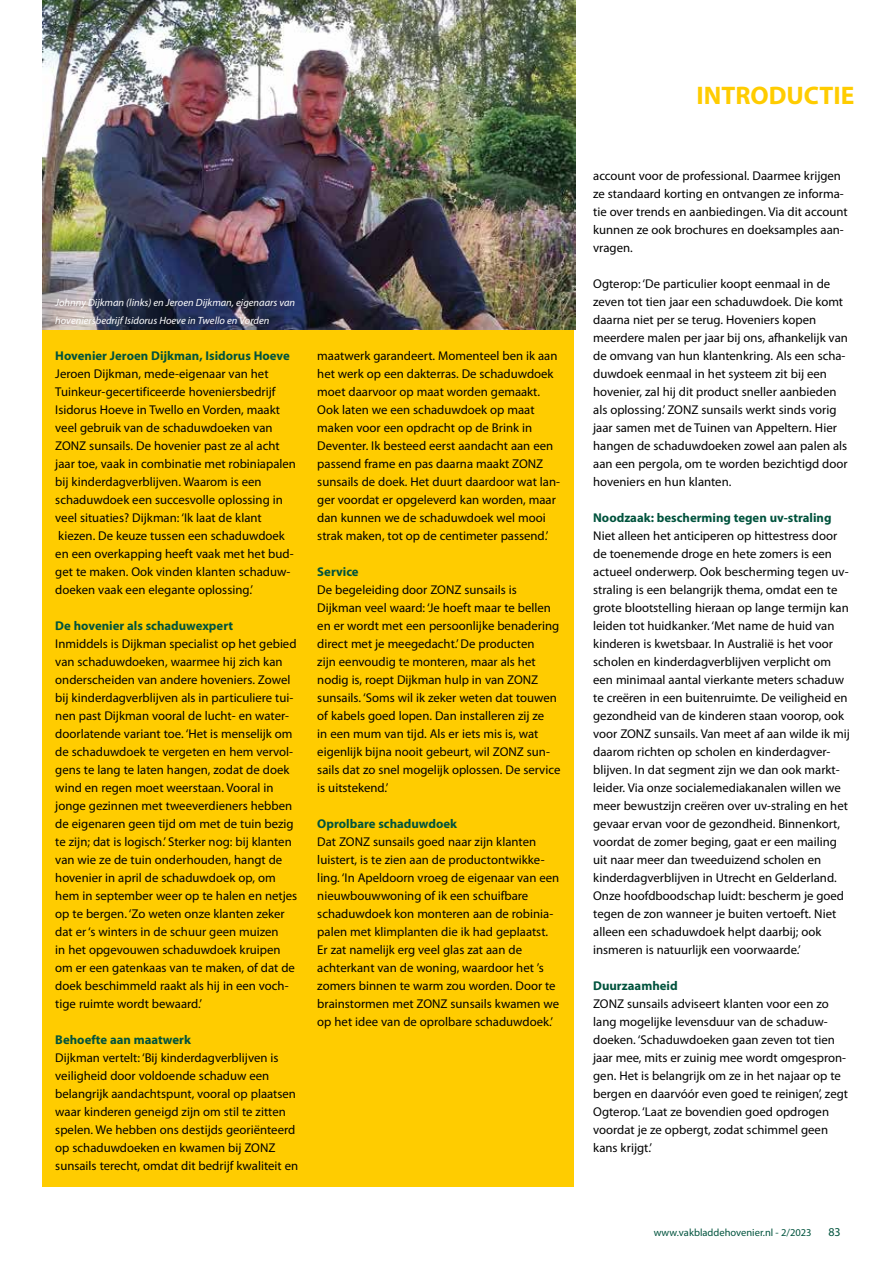
<style>
.page{position:relative;width:893px;height:1263px;background:#fff}
.page>*{position:absolute;margin:0;border:0;box-sizing:border-box;transform-origin:0 0}
.t1{font:700 25.5px "Myriad Pro";color:#fc0}
.t2{font:12.75px/18px "Myriad Pro";color:#000}
.t3{font:700 12.75px "Myriad Pro";color:#00533d}
.t4{font:12px "Myriad Pro";color:#00533d}
.t5{font:italic 10.5px/18px "Myriad Pro";color:#fff}
.t6{font:10.5px "Myriad Pro";color:#00533d}
</style>
<div class="page">
<div style="left:43px;top:170px;width:531px;height:1017px;background:#fc0"></div>
<img style="left:43px;top:0;width:532px;height:329px">
<p class="t5" style="left:55px;top:293px;width:241px">Johnny Dijkman (links) en Jeroen Dijkman, eigenaars van hoveniersbedrijf Isidorus Hoeve in Twello en Vorden</p>
<p class="t3" style="left:55px;top:347px;width:236px">Hovenier Jeroen Dijkman, Isidorus Hoeve</p>
<p class="t2" style="left:55px;top:365px;width:242px">Jeroen Dijkman, mede-eigenaar van het Tuinkeur-gecertificeerde hoveniersbedrijf Isidorus Hoeve in Twello en Vorden, maakt veel gebruik van de schaduwdoeken van ZONZ sunsails. De hovenier past ze al acht jaar toe, vaak in combinatie met robiniapalen bij kinderdagverblijven. Waarom is een schaduwdoek een succesvolle oplossing in veel situaties? Dijkman: ‘Ik laat de klant kiezen. De keuze tussen een schaduwdoek en een overkapping heeft vaak met het bud&shy;get te maken. Ook vinden klanten schaduw&shy;doeken vaak een elegante oplossing.’</p>
<p class="t3" style="left:55px;top:617px;width:179px">De hovenier als schaduwexpert</p>
<p class="t2" style="left:55px;top:635px;width:243px">Inmiddels is Dijkman specialist op het gebied van schaduwdoeken, waarmee hij zich kan onderscheiden van andere hoveniers. Zowel bij kinderdagverblijven als in particuliere tui&shy;nen past Dijkman vooral de lucht- en water&shy;doorlatende variant toe. ‘Het is menselijk om de schaduwdoek te vergeten en hem vervol&shy;gens te lang te laten hangen, zodat de doek wind en regen moet weerstaan. Vooral in jonge gezinnen met tweeverdieners hebben de eigenaren geen tijd om met de tuin bezig te zijn; dat is logisch.’ Sterker nog: bij klanten van wie ze de tuin onderhouden, hangt de hovenier in april de schaduwdoek op, om hem in september weer op te halen en netjes op te bergen. ‘Zo weten onze klanten zeker dat er ‘s winters in de schuur geen muizen<br>in het opgevouwen schaduwdoek kruipen om er een gatenkaas van te maken, of dat de doek beschimmeld raakt als hij in een voch&shy;tige ruimte wordt bewaard.’</p>
<p class="t3" style="left:55px;top:1032px;width:137px">Behoefte aan maatwerk</p>
<p class="t2" style="left:55px;top:1049px;width:244px">Dijkman vertelt: ‘Bij kinderdagverblijven is veiligheid door voldoende schaduw een belangrijk aandachtspunt, vooral op plaatsen waar kinderen geneigd zijn om stil te zitten spelen. We hebben ons destijds georiënteerd op schaduwdoeken en kwamen bij ZONZ sunsails terecht, omdat dit bedrijf kwaliteit en</p>
<p class="t2" style="left:317px;top:347px;width:244px">maatwerk garandeert. Momenteel ben ik aan het werk op een dakterras. De schaduwdoek moet daarvoor op maat worden gemaakt.<br>Ook laten we een schaduwdoek op maat maken voor een opdracht op de Brink in Deventer. Ik besteed eerst aandacht aan een passend frame en pas daarna maakt ZONZ sunsails de doek. Het duurt daardoor wat lan&shy;ger voordat er opgeleverd kan worden, maar dan kunnen we de schaduwdoek wel mooi strak maken, tot op de centimeter passend.’</p>
<p class="t3" style="left:317px;top:564px;width:43px">Service</p>
<p class="t2" style="left:317px;top:581px;width:245px">De begeleiding door ZONZ sunsails is Dijkman veel waard: ‘Je hoeft maar te bellen en er wordt met een persoonlijke benadering direct met je meegedacht.’ De producten<br>zijn eenvoudig te monteren, maar als het nodig is, roept Dijkman hulp in van ZONZ sunsails. ‘Soms wil ik zeker weten dat touwen of kabels goed lopen. Dan installeren zij ze<br>in een mum van tijd. Als er iets mis is, wat eigenlijk bijna nooit gebeurt, wil ZONZ sun&shy;sails dat zo snel mogelijk oplossen. De service is uitstekend.’</p>
<p class="t3" style="left:317px;top:816px;width:141px">Oprolbare schaduwdoek</p>
<p class="t2" style="left:317px;top:833px;width:244px">Dat ZONZ sunsails goed naar zijn klanten luistert, is te zien aan de productontwikke&shy;ling. ‘In Apeldoorn vroeg de eigenaar van een nieuwbouwwoning of ik een schuifbare schaduwdoek kon monteren aan de robinia&shy;palen met klimplanten die ik had geplaatst.<br>Er zat namelijk erg veel glas zat aan de achterkant van de woning, waardoor het ’s zomers binnen te warm zou worden. Door te brainstormen met ZONZ sunsails kwamen we op het idee van de oprolbare schaduwdoek.’</p>
<h1 class="t1" style="left:697px;top:79px;width:159px">INTRODUCTIE</h1>
<p class="t2" style="left:593px;top:167px;width:256px">account voor de professional. Daarmee krijgen ze standaard korting en ontvangen ze informa&shy;tie over trends en aanbiedingen. Via dit account kunnen ze ook brochures en doeksamples aan&shy;vragen.</p>
<p class="t2" style="left:593px;top:275px;width:256px">Ogterop: ‘De particulier koopt eenmaal in de zeven tot tien jaar een schaduwdoek. Die komt daarna niet per se terug. Hoveniers kopen meerdere malen per jaar bij ons, afhankelijk van de omvang van hun klantenkring. Als een scha&shy;duwdoek eenmaal in het systeem zit bij een hovenier, zal hij dit product sneller aanbieden als oplossing.’ ZONZ sunsails werkt sinds vorig jaar samen met de Tuinen van Appeltern. Hier hangen de schaduwdoeken zowel aan palen als aan een pergola, om te worden bezichtigd door hoveniers en hun klanten.</p>
<p class="t3" style="left:593px;top:509px;width:240px">Noodzaak: bescherming tegen uv-straling</p>
<p class="t2" style="left:593px;top:527px;width:258px">Niet alleen het anticiperen op hittestress door de toenemende droge en hete zomers is een actueel onderwerp. Ook bescherming tegen uv&shy;straling is een belangrijk thema, omdat een te grote blootstelling hieraan op lange termijn kan leiden tot huidkanker. ‘Met name de huid van kinderen is kwetsbaar. In Australië is het voor scholen en kinderdagverblijven verplicht om een minimaal aantal vierkante meters schaduw te creëren in een buitenruimte. De veiligheid en gezondheid van de kinderen staan voorop, ook voor ZONZ sunsails. Van meet af aan wilde ik mij daarom richten op scholen en kinderdagver&shy;blijven. In dat segment zijn we dan ook markt&shy;leider. Via onze socialemediakanalen willen we meer bewustzijn creëren over uv-straling en het gevaar ervan voor de gezondheid. Binnenkort, voordat de zomer beging, gaat er een mailing uit naar meer dan tweeduizend scholen en kinderdagverblijven in Utrecht en Gelderland.<br>Onze hoofdboodschap luidt: bescherm je goed tegen de zon wanneer je buiten vertoeft. Niet alleen een schaduwdoek helpt daarbij; ook insmeren is natuurlijk een voorwaarde.’</p>
<p class="t3" style="left:593px;top:978px;width:86px">Duurzaamheid</p>
<p class="t2" style="left:593px;top:995px;width:256px">ZONZ sunsails adviseert klanten voor een zo lang mogelijke levensduur van de schaduw&shy;doeken. ‘Schaduwdoeken gaan zeven tot tien jaar mee, mits er zuinig mee wordt omgespron&shy;gen. Het is belangrijk om ze in het najaar op te bergen en daarvóór even goed te reinigen’, zegt Ogterop. ‘Laat ze bovendien goed opdrogen voordat je ze opbergt, zodat schimmel geen kans krijgt.’</p>
<p class="t6" style="left:654px;top:1226px;width:159px">www.vakbladdehovenier.nl - 2/2023</p>
<p class="t4" style="left:828px;top:1224px;width:14px">83</p>
</div>
